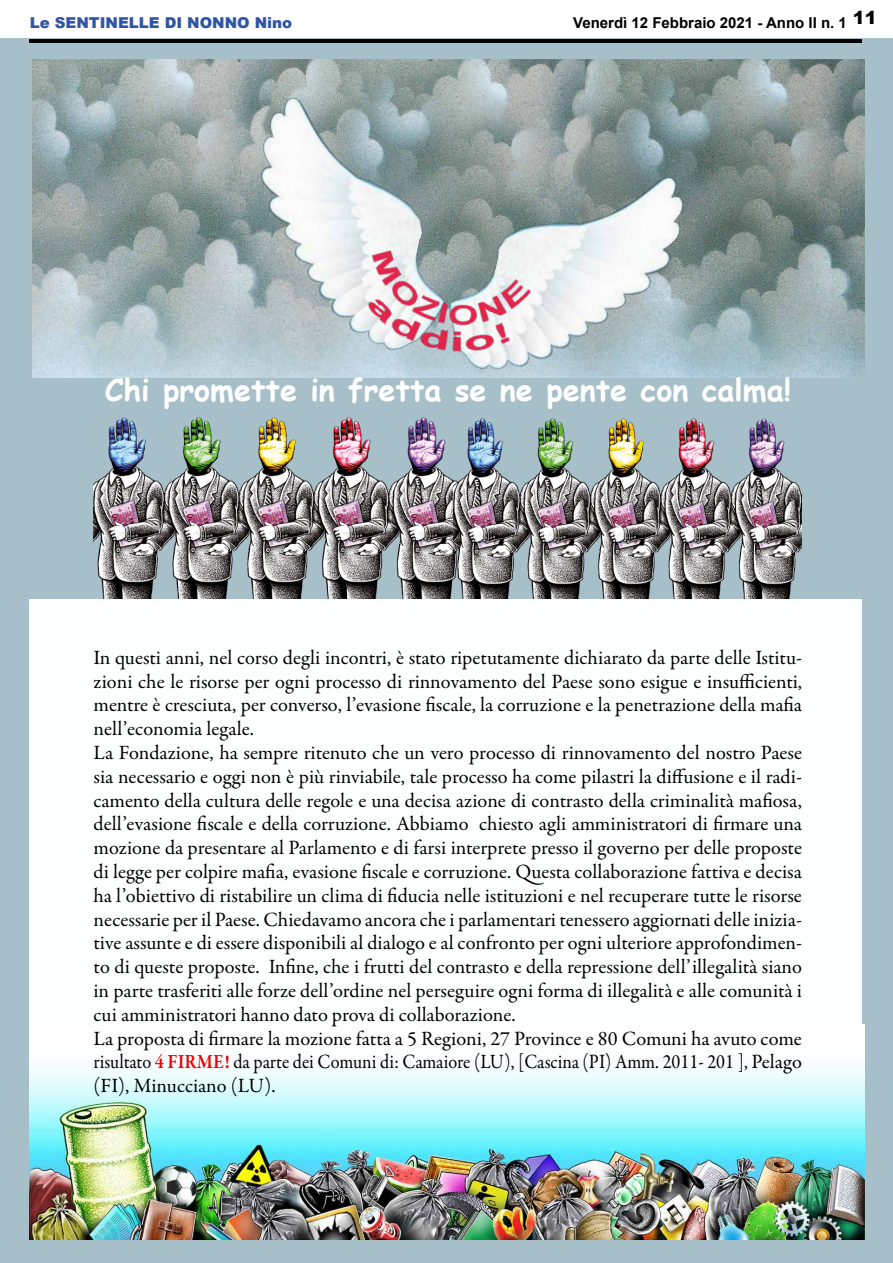
<style>
.page{position:relative;width:893px;height:1263px;background:#fff}
.page>*{position:absolute;margin:0;border:0;box-sizing:border-box;transform-origin:0 0}
.t1{font:700 30.6px "Comic Sans MS";color:#fff}
.t2{font:20.4px/23.9px "Garamond Premr Pro";color:#000}
.t3{font:900 18px "Arial";color:#000}
.t4{font:700 15px "Arial";color:#000}
.t5{font:900 15px "Arial";color:#3055a3}
.s1{font-weight:600;color:#ec0000}
</style>
<div class="page">
<div style="left:0;top:39px;width:893px;height:1224px;background:#a7bfc9"></div>
<hr style="left:30px;top:39px;width:832px;height:3px;background:#000">
<img style="left:30px;top:1025px;width:835px;height:215px">
<img style="left:94px;top:417px;width:359px;height:182px">
<img style="left:453px;top:418px;width:349px;height:181px">
<img style="left:32px;top:60px;width:833px;height:318px">
<img style="left:214px;top:84px;width:484px;height:294px">
<div style="left:30px;top:599px;width:832px;height:426px;background:#fdffff"></div>
<img style="left:321px;top:227px;width:250px;height:151px">
<p class="t5" style="left:30px;top:12px;width:264px">Le SENTINELLE DI NONNO Nino</p>
<p class="t3" style="left:853px;top:4px;width:26px">11</p>
<p class="t4" style="left:573px;top:12px;width:275px">Venerdì 12 Febbraio 2021 - Anno II n. 1</p>
<h1 class="t1" style="left:105px;top:367px;width:688px">Chi promette in fretta se ne pente con calma!</h1>
<p class="t2" style="left:94px;top:646px;width:710px">In questi anni, nel corso degli incontri, è stato ripetutamente dichiarato da parte delle Istitu&shy;zioni che le risorse per ogni processo di rinnovamento del Paese sono esigue e insufficienti, mentre è cresciuta, per converso, l’evasione fiscale, la corruzione e la penetrazione della mafia nell’economia legale.<br>La Fondazione, ha sempre ritenuto che un vero processo di rinnovamento del nostro Paese sia necessario e oggi non è più rinviabile, tale processo ha come pilastri la diffusione e il radi&shy;camento della cultura delle regole e una decisa azione di contrasto della criminalità mafiosa, dell’evasione fiscale e della corruzione. Abbiamo chiesto agli amministratori di firmare una mozione da presentare al Parlamento e di farsi interprete presso il governo per delle proposte di legge per colpire mafia, evasione fiscale e corruzione. Questa collaborazione fattiva e decisa ha l’obiettivo di ristabilire un clima di fiducia nelle istituzioni e nel recuperare tutte le risorse necessarie per il Paese. Chiedavamo ancora che i parlamentari tenessero aggiornati delle inizia&shy;tive assunte e di essere disponibili al dialogo e al confronto per ogni ulteriore approfondimen&shy;to di queste proposte. Infine, che i frutti del contrasto e della repressione dell’illegalità siano in parte trasferiti alle forze dell’ordine nel perseguire ogni forma di illegalità e alle comunità i cui amministratori hanno dato prova di collaborazione.<br>La proposta di firmare la mozione fatta a 5 Regioni, 27 Province e 80 Comuni ha avuto come risultato <span class="s1">4 FIRME!</span> da parte dei Comuni di: Camaiore (LU), [Cascina (PI) Amm. 2011- 201 ], Pelago (FI), Minucciano (LU).</p>
</div>
